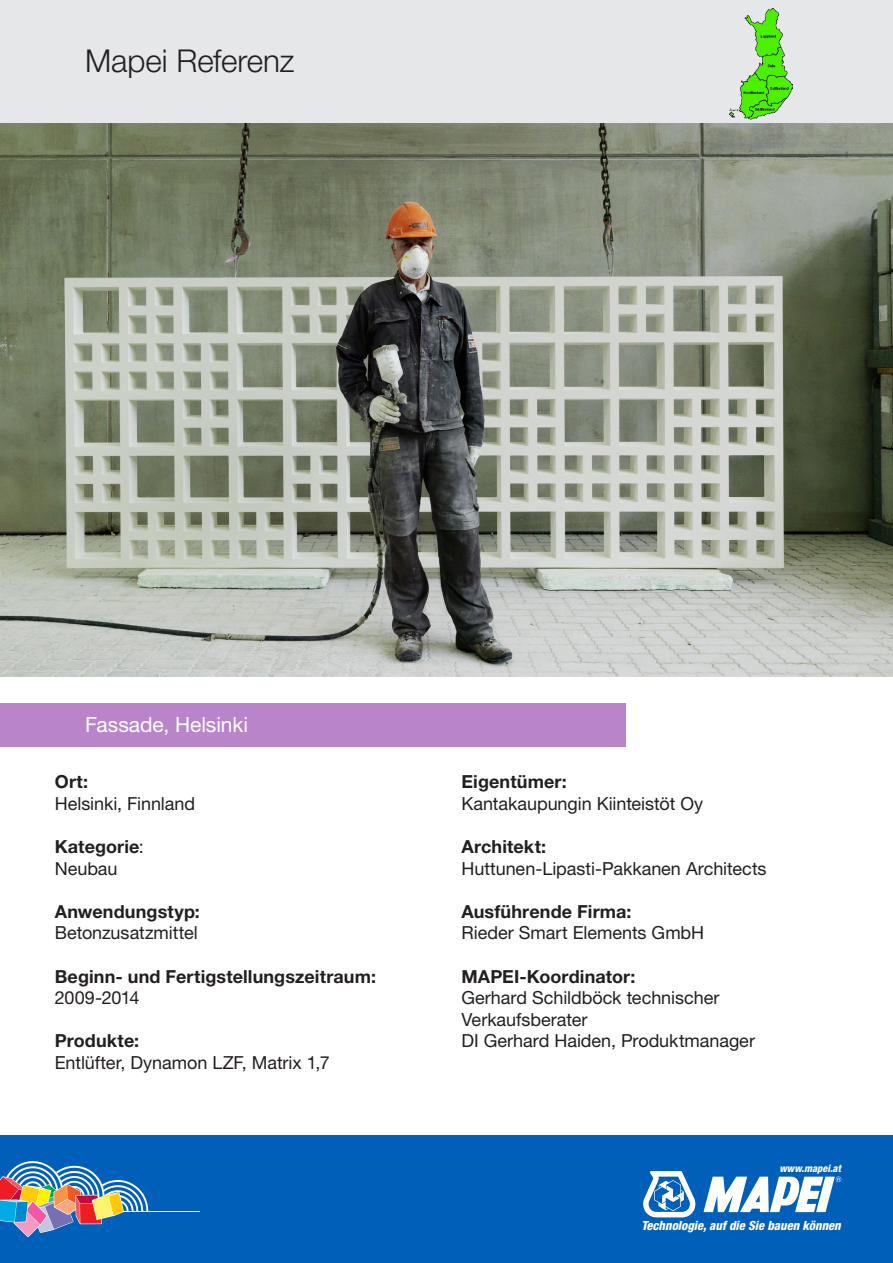
<style>
.page{position:relative;width:893px;height:1263px;background:#fff}
.page>*{position:absolute;margin:0;border:0;box-sizing:border-box;transform-origin:0 0}
.t1{font:300 31.5px "Helvetica Neue LTW1 G";letter-spacing:-.005em;color:#231f20}
.t2{font:21px "Helvetica Neue LTW1 G";letter-spacing:-.005em;color:#fff}
.t3{font:18px "Helvetica Neue LTW1 G";letter-spacing:-.005em;color:#231f20}
.t4{font:700 18px "Helvetica Neue LTW1 G";letter-spacing:.005em;color:#231f20}
.t5{font:italic 800 condensed 12.75px "Helvetica 87";color:#fff}
.t6{font:italic 800 condensed 10.2px "Helvetica 87";color:#fff}
.s1{font-weight:400}
</style>
<div class="page">
<div style="left:0;top:1135px;width:893px;height:128px;background:#005fb9"></div>
<svg style="left:643px;top:1171px;width:52px;height:46px"></svg>
<svg style="left:703px;top:1176px;width:138px;height:36px"></svg>
<hr style="left:118px;top:1211px;width:82px;height:1px;background:#fff">
<svg style="left:0;top:1161px;width:148px;height:76px"></svg>
<div style="left:0;top:0;width:893px;height:123px;background:#e6e7e9"></div>
<img style="left:729px;top:9px;width:64px;height:110px">
<div style="left:0;top:703px;width:625px;height:44px;background:#b984ca"></div>
<img style="left:0;top:123px;width:893px;height:553px">
<p class="t1" style="left:85px;top:41px;width:211px">Mapei Referenz</p>
<p class="t2" style="left:85px;top:712px;width:164px">Fassade, Helsinki</p>
<p class="t4" style="left:55px;top:770px;width:35px">Ort:</p>
<p class="t3" style="left:55px;top:792px;width:142px">Helsinki, Finnland</p>
<p class="t4" style="left:55px;top:835px;width:91px">Kategorie<span class="s1">:</span></p>
<p class="t3" style="left:55px;top:857px;width:64px">Neubau</p>
<p class="t4" style="left:55px;top:900px;width:147px">Anwendungstyp:</p>
<p class="t3" style="left:55px;top:922px;width:144px">Betonzusatzmittel</p>
<p class="t4" style="left:55px;top:965px;width:323px">Beginn- und Fertigstellungszeitraum:</p>
<p class="t3" style="left:55px;top:986px;width:86px">2009-2014</p>
<p class="t4" style="left:55px;top:1030px;width:86px">Produkte:</p>
<p class="t3" style="left:55px;top:1051px;width:276px">Entlüfter, Dynamon LZF, Matrix 1,7</p>
<p class="t4" style="left:461px;top:770px;width:107px">Eigentümer:</p>
<p class="t3" style="left:461px;top:792px;width:243px">Kantakaupungin Kiinteistöt Oy</p>
<p class="t4" style="left:461px;top:835px;width:86px">Architekt:</p>
<p class="t3" style="left:461px;top:857px;width:307px">Huttunen-Lipasti-Pakkanen Architects</p>
<p class="t4" style="left:461px;top:900px;width:172px">Ausführende Firma:</p>
<p class="t3" style="left:461px;top:922px;width:244px">Rieder Smart Elements GmbH</p>
<p class="t4" style="left:461px;top:965px;width:175px">MAPEI-Koordinator:</p>
<p class="t3" style="left:461px;top:986px;width:259px">Gerhard Schildböck technischer</p>
<p class="t3" style="left:461px;top:1008px;width:128px">Verkaufsberater</p>
<p class="t3" style="left:461px;top:1030px;width:295px">DI Gerhard Haiden, Produktmanager</p>
<p class="t6" style="left:779px;top:1162px;width:63px">www.mapei.at</p>
<p class="t5" style="left:641px;top:1217px;width:201px">Technologie, auf die Sie bauen können</p>
</div>
